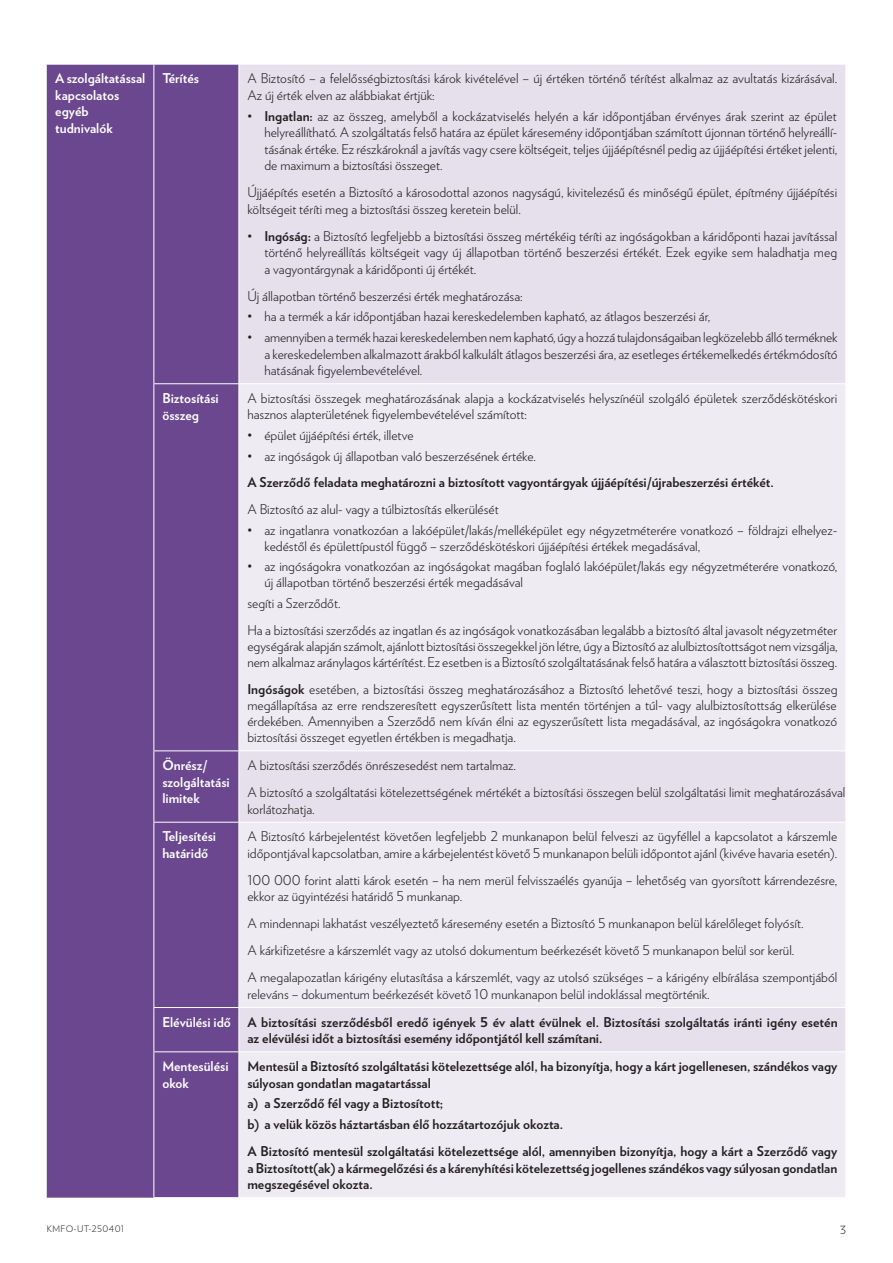
<style>
.page{position:relative;width:893px;height:1263px;background:#fff}
.page>*{position:absolute;margin:0;border:0;box-sizing:border-box;transform-origin:0 0}
.t1{font:300 13.5px/16.5px "Verlag";color:#231f20}
.t2{font:700 13.5px/16.5px "Verlag";color:#231f20}
.t3{font:700 13.5px/16.5px "Verlag";color:#fff}
.t4{font:300 11.25px "Verlag";color:#231f20}
.t5{font:300 9px "Verlag";letter-spacing:.04em;color:#231f20}
.s1{font-weight:700}
.s2{font-weight:300}
.s3{color:#fff}
</style>
<div class="page">
<div style="left:47px;top:65px;width:192px;height:1133px;background:#6a478f"></div>
<div style="left:240px;top:65px;width:605px;height:318px;background:#e6e0ed"></div>
<svg style="left:240px;top:384px;width:605px;height:813px;background:#ece9f2"></svg>
<hr style="left:153px;top:65px;width:1px;height:318px;background:#fff">
<hr style="left:153px;top:384px;width:1px;height:366px;background:#fff">
<hr style="left:153px;top:751px;width:1px;height:71px;background:#fff">
<hr style="left:239px;top:750px;width:607px;height:1px;background:#fff">
<hr style="left:153px;top:822px;width:1px;height:185px;background:#fff">
<hr style="left:239px;top:822px;width:607px;height:1px;background:#fff">
<hr style="left:153px;top:1008px;width:1px;height:43px;background:#fff">
<hr style="left:239px;top:1007px;width:607px;height:1px;background:#fff">
<hr style="left:153px;top:1052px;width:1px;height:145px;background:#fff">
<hr style="left:239px;top:1051px;width:607px;height:1px;background:#fff">
<hr style="left:153px;top:750px;width:86px;height:1px;background:#fff">
<hr style="left:153px;top:822px;width:86px;height:1px;background:#fff">
<hr style="left:153px;top:383px;width:86px;height:1px;background:#fff">
<hr style="left:153px;top:1007px;width:86px;height:1px;background:#fff">
<hr style="left:153px;top:1051px;width:86px;height:1px;background:#fff">
<hr style="left:153px;top:1197px;width:86px;height:1px;background:#fff">
<p class="t3" style="left:55px;top:70px;width:92px">A szolgáltatással kapcsolatos egyéb tudnivalók</p>
<p class="t3" style="left:162px;top:70px;width:38px">Térítés</p>
<p class="t1" style="left:247px;top:70px;width:591px">A Biztosító – a felelősségbiztosítási károk kivételével – új értéken történő térítést alkalmaz az avultatás kizárásával.<br>Az új érték elven az alábbiakat értjük:</p>
<p class="t1" style="left:264px;top:107px;width:574px;text-align:justify;text-indent:-17px">• <span class="s1">Ingatlan:</span> az az összeg, amelyből a kockázatviselés helyén a kár időpontjában érvényes árak szerint az épület helyreállítható. A szolgáltatás felső határa az épület káresemény időpontjában számított újonnan történő helyreállí&shy;tásának értéke. Ez részkároknál a javítás vagy csere költségeit, teljes újjáépítésnél pedig az újjáépítési értéket jelenti, de maximum a biztosítási összeget.</p>
<p class="t1" style="left:247px;top:183px;width:591px">Újjáépítés esetén a Biztosító a károsodottal azonos nagyságú, kivitelezésű és minőségű épület, építmény újjáépítési költségeit téríti meg a biztosítási összeg keretein belül.</p>
<p class="t1" style="left:264px;top:227px;width:574px;text-align:justify;text-indent:-17px">• <span class="s1">Ingóság:</span> a Biztosító legfeljebb a biztosítási összeg mértékéig téríti az ingóságokban a káridőponti hazai javítással történő helyreállítás költségeit vagy új állapotban történő beszerzési értékét. Ezek egyike sem haladhatja meg a vagyontárgynak a káridőponti új értékét.</p>
<p class="t1" style="left:247px;top:287px;width:277px">Új állapotban történő beszerzési érték meghatározása:</p>
<p class="t1" style="left:247px;top:308px;width:464px">• ha a termék a kár időpontjában hazai kereskedelemben kapható, az átlagos beszerzési ár,</p>
<p class="t1" style="left:264px;top:328px;width:575px;text-align:justify;text-indent:-17px">• amennyiben a termék hazai kereskedelemben nem kapható, úgy a hozzá tulajdonságaiban legközelebb álló terméknek a kereskedelemben alkalmazott árakból kalkulált átlagos beszerzési ára, az esetleges értékemelkedés értékmódosító hatásának figyelembevételével.</p>
<p class="t3" style="left:162px;top:389px;width:58px">Biztosítási összeg</p>
<p class="t1" style="left:247px;top:389px;width:591px">A biztosítási összegek meghatározásának alapja a kockázatviselés helyszínéül szolgáló épületek szerződéskötéskori hasznos alapterületének figyelembevételével számított:</p>
<p class="t1" style="left:247px;top:426px;width:168px">• épület újjáépítési érték, illetve</p>
<p class="t1" style="left:247px;top:447px;width:290px">• az ingóságok új állapotban való beszerzésének értéke.</p>
<p class="t2" style="left:247px;top:474px;width:528px">A Szerződő feladata meghatározni a biztosított vagyontárgyak újjáépítési/újrabeszerzési értékét.</p>
<p class="t1" style="left:247px;top:500px;width:253px">A Biztosító az alul- vagy a túlbiztosítás elkerülését</p>
<p class="t1" style="left:264px;top:521px;width:574px;text-indent:-17px">• az ingatlanra vonatkozóan a lakóépület/lakás/melléképület egy négyzetméterére vonatkozó – földrajzi elhelyez&shy;kedéstől és épülettípustól függő – szerződéskötéskori újjáépítési értékek megadásával,</p>
<p class="t1" style="left:264px;top:557px;width:574px;text-indent:-17px">• az ingóságokra vonatkozóan az ingóságokat magában foglaló lakóépület/lakás egy négyzetméterére vonatkozó, új állapotban történő beszerzési érték megadásával</p>
<p class="t1" style="left:247px;top:589px;width:591px;line-height:26.7px">segíti a Szerződőt.<br>Ha a biztosítási szerződés az ingatlan és az ingóságok vonatkozásában legalább a biztosító által javasolt négyzetméter</p>
<p class="t1" style="left:247px;top:637px;width:592px">egységárak alapján számolt, ajánlott biztosítási összegekkel jön létre, úgy a Biztosító az alulbiztosítottságot nem vizsgálja, nem alkalmaz aránylagos kártérítést. Ez esetben is a Biztosító szolgáltatásának felső határa a választott biztosítási összeg.</p>
<p class="t1" style="left:247px;top:680px;width:592px;text-align:justify"><span class="s1">Ingóságok</span> esetében, a biztosítási összeg meghatározásához a Biztosító lehetővé teszi, hogy a biztosítási összeg megállapítása az erre rendszeresített egyszerűsített lista mentén történjen a túl- vagy alulbiztosítottság elkerülése érdekében. Amennyiben a Szerződő nem kíván élni az egyszerűsített lista megadásával, az ingóságokra vonatkozó biztosítási összeget egyetlen értékben is megadhatja.</p>
<p class="t3" style="left:162px;top:756px;width:69px">Önrész/ szolgáltatási limitek</p>
<p class="t1" style="left:247px;top:751px;width:600px;line-height:27px">A biztosítási szerződés önrészesedést nem tartalmaz.<br>A biztosító a szolgáltatási kötelezettségének mértékét a biztosítási összegen belül szolgáltatási limit meghatározásával</p>
<p class="t1" style="left:247px;top:800px;width:69px">korlátozhatja.</p>
<p class="t3" style="left:162px;top:828px;width:55px">Teljesítési határidő</p>
<p class="t1" style="left:247px;top:828px;width:591px">A Biztosító kárbejelentést követően legfeljebb 2 munkanapon belül felveszi az ügyféllel a kapcsolatot a kárszemle időpontjával kapcsolatban, amire a kárbejelentést követő 5 munkanapon belüli időpontot ajánl (kivéve havaria esetén).</p>
<p class="t1" style="left:247px;top:871px;width:591px">100 000 forint alatti károk esetén – ha nem merül felvisszaélés gyanúja – lehetőség van gyorsított kárrendezésre, ekkor az ügyintézési határidő 5 munkanap.</p>
<p class="t1" style="left:247px;top:909px;width:591px;line-height:27px">A mindennapi lakhatást veszélyeztető káresemény esetén a Biztosító 5 munkanapon belül kárelőleget folyósít.<br>A kárkifizetésre a kárszemlét vagy az utolsó dokumentum beérkezését követő 5 munkanapon belül sor kerül.<br>A megalapozatlan kárigény elutasítása a kárszemlét, vagy az utolsó szükséges – a kárigény elbírálása szempontjából</p>
<p class="t2" style="left:162px;top:979px;width:677px;line-height:27.8px;text-indent:85px"><span class="s2">releváns – dokumentum beérkezését követő 10 munkanapon belül indoklással megtörténik.<br></span><span class="s3">Elévülési idő</span> A biztosítási szerződésből eredő igények 5 év alatt évülnek el. Biztosítási szolgáltatás iránti igény esetén</p>
<p class="t2" style="left:247px;top:1029px;width:357px">az elévülési időt a biztosítási esemény időpontjától kell számítani.</p>
<p class="t3" style="left:162px;top:1057px;width:68px">Mentesülési okok</p>
<p class="t2" style="left:247px;top:1057px;width:591px">Mentesül a Biztosító szolgáltatási kötelezettsége alól, ha bizonyítja, hogy a kárt jogellenesen, szándékos vagy súlyosan gondatlan magatartással</p>
<p class="t2" style="left:247px;top:1092px;width:317px;line-height:20.7px">a) a Szerződő fél vagy a Biztosított;<br>b) a velük közös háztartásban élő hozzátartozójuk okozta.</p>
<p class="t2" style="left:247px;top:1142px;width:591px;text-align:justify">A Biztosító mentesül szolgáltatási kötelezettsége alól, amennyiben bizonyítja, hogy a kárt a Szerződő vagy a Biztosított(ak) a kármegelőzési és a kárenyhítési kötelezettség jogellenes szándékos vagy súlyosan gondatlan megszegésével okozta.</p>
<p class="t5" style="left:47px;top:1222px;width:79px">KMFO-UT-250401</p>
<p class="t4" style="left:840px;top:1221px;width:8px">3</p>
</div>
